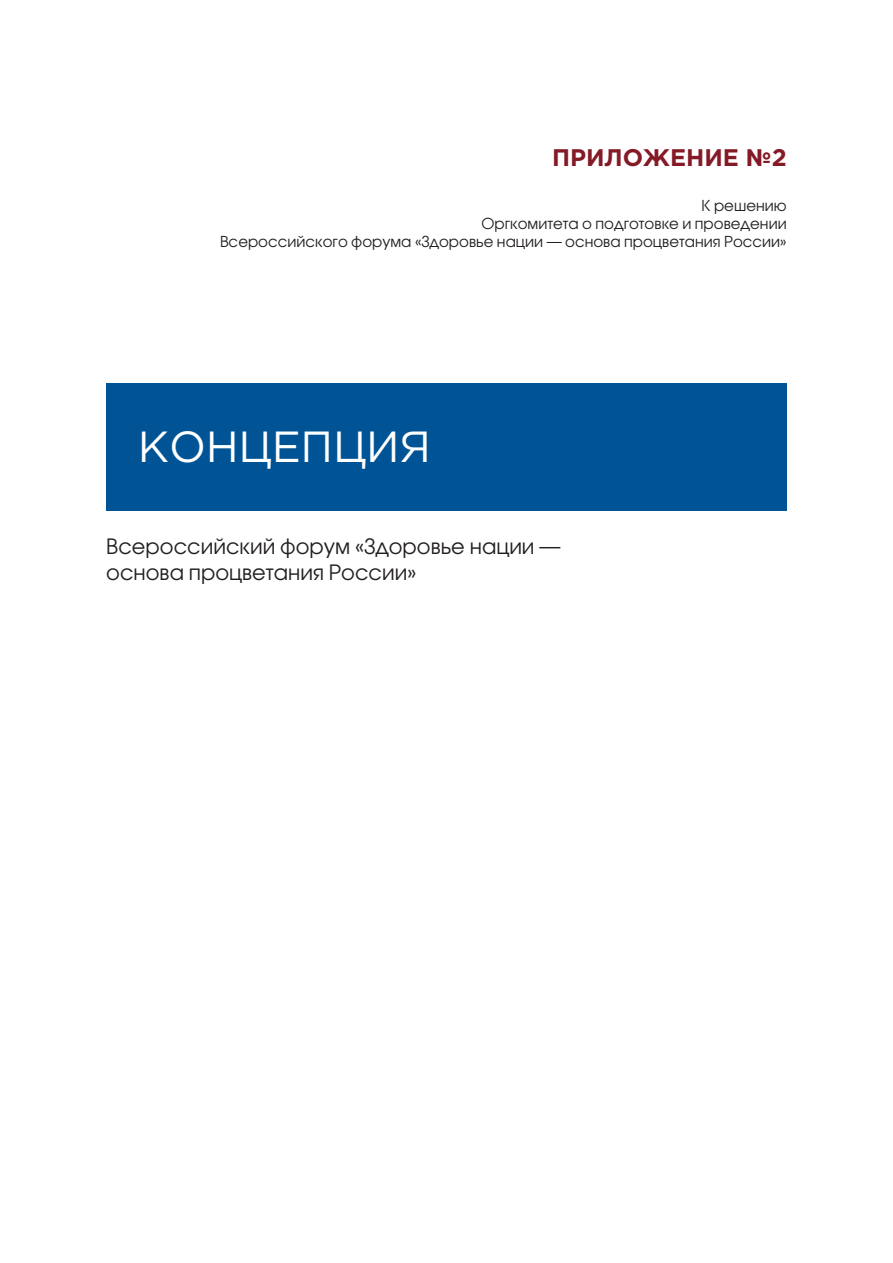
<style>
.page{position:relative;width:893px;height:1263px;background:#fff}
.page>*{position:absolute;margin:0;border:0;box-sizing:border-box;transform-origin:0 0}
.t1{font:43.5px "Gotham Pro";letter-spacing:-.005em;color:#fff}
.t2{font:700 24px "Gotham Pro";color:#851a27}
.t3{font:21px/25.2px "Avant Garde Gothic C";color:#231f20}
.t4{font:15px/18px "Avant Garde Gothic C";color:#231f20;text-align:right}
</style>
<div class="page">
<div style="left:106px;top:383px;width:681px;height:127px;background:#005495"></div>
<h2 class="t2" style="left:552px;top:149px;width:236px">ПРИЛОЖЕНИЕ №2</h2>
<p class="t4" style="left:220px;top:198px;width:568px">К решению<br>Оргкомитета о подготовке и проведении<br>Всероссийского форума «Здоровье нации — основа процветания России»</p>
<h1 class="t1" style="left:138px;top:431px;width:294px">КОНЦЕПЦИЯ</h1>
<h3 class="t3" style="left:106px;top:536px;width:456px">Всероссийский форум «Здоровье нации — основа процветания России»</h3>
</div>
